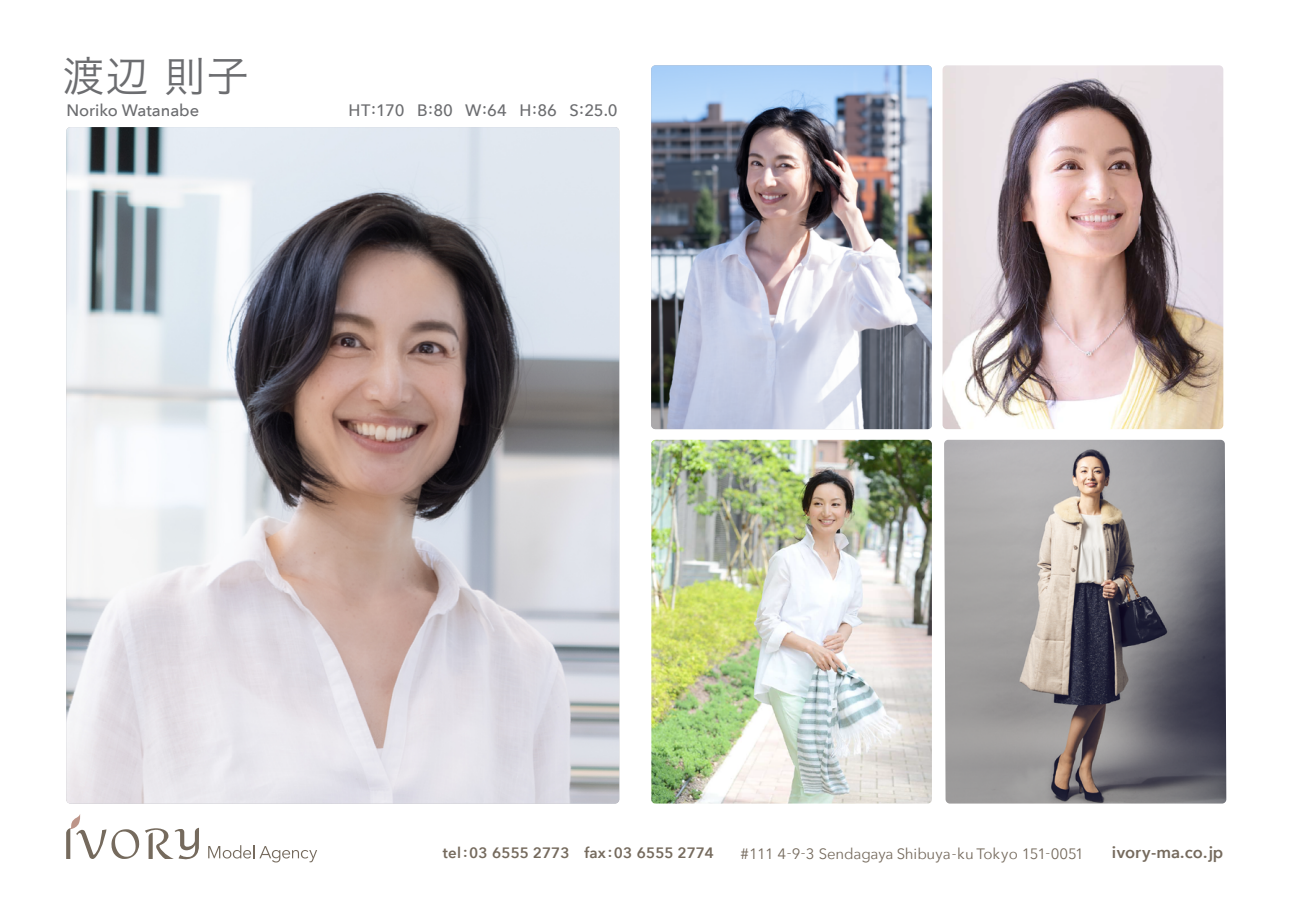
<style>
.page{position:relative;width:1289px;height:919px;background:#fff}
.page>*{position:absolute;margin:0;border:0;box-sizing:border-box;transform-origin:0 0}
.t1{font:42px "Hira Kaku Pro W3";color:#6c6d70}
.t2{font:500 16.5px "Avenir Next";color:#6c6d70}
.t3{font:600 16.5px "Avenir Next";color:#756a5d}
.t4{font:15px "Avenir Next";letter-spacing:-.015em;color:#756a5d}
.t5{font:600 15px "Avenir Next";color:#756a5d}
</style>
<div class="page">
<svg style="left:145px;top:827px;width:54px;height:33px"></svg>
<svg style="left:66px;top:814px;width:73px;height:44px"></svg>
<svg style="left:208px;top:845px;width:109px;height:17px"></svg>
<img style="left:651px;top:65px;width:280px;height:364px">
<img style="left:942px;top:65px;width:281px;height:364px">
<img style="left:651px;top:440px;width:280px;height:363px">
<img style="left:944px;top:440px;width:282px;height:363px">
<img style="left:66px;top:127px;width:553px;height:676px">
<h1 class="t1" style="left:63px;top:39px;width:188px">渡辺 則子</h1>
<p class="t2" style="left:66px;top:96px;width:134px">Noriko Watanabe</p>
<p class="t2" style="left:348px;top:96px;width:271px">HT:170 B:80 W:64 H:86 S:25.0</p>
<p class="t5" style="left:443px;top:840px;width:273px">tel:03 6555 2773 fax :03 6555 2774</p>
<p class="t4" style="left:740px;top:840px;width:345px">#111 4-9-3 Sendagaya Shibuya-ku Tokyo 151-0051</p>
<p class="t3" style="left:1111px;top:837px;width:113px">ivory-ma.co.jp</p>
</div>
